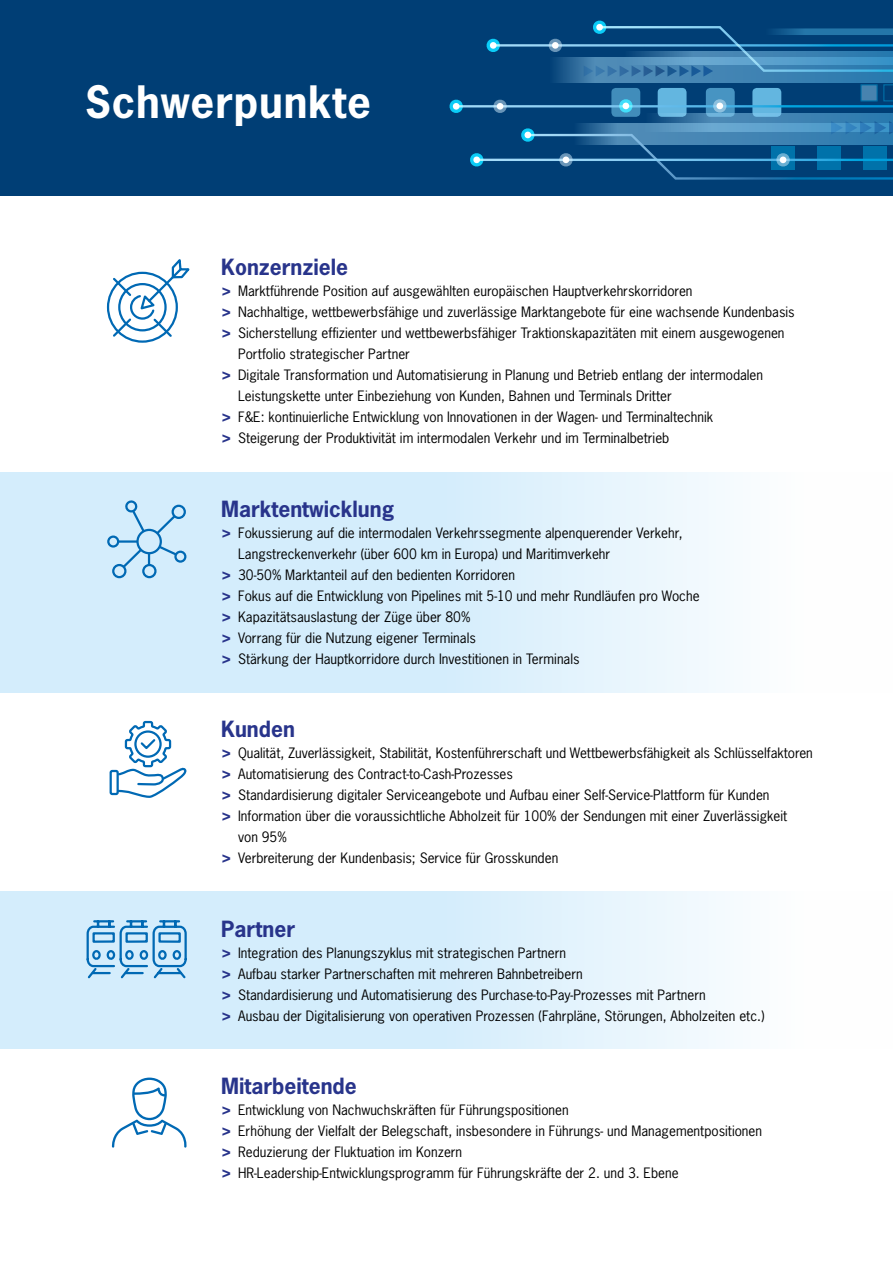
<style>
.page{position:relative;width:893px;height:1263px;background:#fff}
.page>*{position:absolute;margin:0;border:0;box-sizing:border-box;transform-origin:0 0}
.t1{font:700 42px "News Gothic Std";letter-spacing:.02em;color:#fff}
.t2{font:700 21px "News Gothic Std";color:#28348b}
.t3{font:13.5px/21px "News Gothic Std";color:#000}
.s1{font-weight:700;font-size:18px;color:#28348b}
</style>
<div class="page">
<div style="left:0;top:472px;width:893px;height:220px;background:linear-gradient(to right,#c8e8fb,#f9fcfe)"></div>
<div style="left:0;top:0;width:893px;height:196px;background:#003e75"></div>
<div style="left:0;top:892px;width:893px;height:157px;background:linear-gradient(to right,#c8e8fb,#f9fcfe)"></div>
<div style="left:136px;top:529px;width:26px;height:25px;border:2px solid #0069b4;border-radius:50%"></div>
<div style="left:174px;top:551px;width:12px;height:12px;border:2px solid #0069b4;border-radius:50%"></div>
<div style="left:107px;top:535px;width:12px;height:13px;border:2px solid #0069b4;border-radius:50%"></div>
<div style="left:142px;top:564px;width:15px;height:14px;border:2px solid #0069b4;border-radius:50%"></div>
<div style="left:112px;top:564px;width:14px;height:14px;border:2px solid #0069b4;border-radius:50%"></div>
<div style="left:172px;top:505px;width:14px;height:14px;border:2px solid #0069b4;border-radius:50%"></div>
<svg style="left:154px;top:513px;width:24px;height:23px"></svg>
<svg style="left:157px;top:544px;width:22px;height:13px"></svg>
<svg style="left:123px;top:498px;width:24px;height:36px"></svg>
<svg style="left:120px;top:547px;width:30px;height:23px"></svg>
<hr style="left:119px;top:540px;width:19px;height:3px;background:#0069b4">
<div style="left:110px;top:770px;width:9px;height:25px;border:2px solid #0069b4;border-radius:2px"></div>
<svg style="left:116px;top:720px;width:71px;height:77px"></svg>
<svg style="left:85px;top:919px;width:103px;height:61px;background:#97c7e7"></svg>
<svg style="left:111px;top:1077px;width:76px;height:71px"></svg>
<div style="left:611px;top:88px;width:29px;height:29px;background:#418dbb;border-radius:4px"></div>
<svg style="left:706px;top:88px;width:29px;height:29px"></svg>
<div style="left:658px;top:88px;width:29px;height:29px;background:#63b6e0;border-radius:4px"></div>
<svg style="left:752px;top:88px;width:29px;height:29px"></svg>
<hr style="left:494px;top:44px;width:399px;height:3px;background:#fff">
<svg style="left:556px;top:57px;width:337px;height:25px;background:#3678a8"></svg>
<svg style="left:639px;top:114px;width:254px;height:7px;background:#3c80b0"></svg>
<svg style="left:548px;top:38px;width:15px;height:14px"></svg>
<svg style="left:860px;top:84px;width:18px;height:17px"></svg>
<svg style="left:883px;top:84px;width:10px;height:17px"></svg>
<hr style="left:477px;top:159px;width:416px;height:2px;background:#fff">
<svg style="left:470px;top:153px;width:14px;height:14px"></svg>
<svg style="left:584px;top:20px;width:309px;height:57px"></svg>
<svg style="left:486px;top:38px;width:15px;height:14px"></svg>
<hr style="left:456px;top:105px;width:437px;height:2px;background:#fff">
<svg style="left:449px;top:99px;width:14px;height:14px"></svg>
<svg style="left:493px;top:99px;width:14px;height:14px"></svg>
<svg style="left:712px;top:99px;width:15px;height:14px"></svg>
<svg style="left:520px;top:121px;width:373px;height:59px"></svg>
<svg style="left:618px;top:99px;width:15px;height:14px"></svg>
<div style="left:107px;top:272px;width:71px;height:71px;border:2px solid #0069b4;border-radius:50%"></div>
<svg style="left:111px;top:259px;width:79px;height:80px"></svg>
<h1 class="t1" style="left:85px;top:74px;width:288px">Schwerpunkte</h1>
<h2 class="t2" style="left:221px;top:254px;width:129px">Konzernziele</h2>
<p class="t3" style="left:221px;top:281px;width:473px"><span class="s1">&gt;</span> Marktführende Position auf ausgewählten europäischen Hauptverkehrskorridoren</p>
<p class="t3" style="left:221px;top:302px;width:575px"><span class="s1">&gt;</span> Nachhaltige, wettbewerbsfähige und zuverlässige Marktangebote für eine wachsende Kundenbasis</p>
<p class="t3" style="left:221px;top:323px;width:565px"><span class="s1">&gt;</span> Sicherstellung effizienter und wettbewerbsfähiger Traktionskapazitäten mit einem ausgewogenen</p>
<p class="t3" style="left:238px;top:344px;width:173px">Portfolio strategischer Partner</p>
<p class="t3" style="left:221px;top:365px;width:543px"><span class="s1">&gt;</span> Digitale Transformation und Automatisierung in Planung und Betrieb entlang der intermodalen</p>
<p class="t3" style="left:238px;top:386px;width:435px">Leistungskette unter Einbeziehung von Kunden, Bahnen und Terminals Dritter</p>
<p class="t3" style="left:221px;top:407px;width:494px"><span class="s1">&gt;</span> F&amp;E: kontinuierliche Entwicklung von Innovationen in der Wagen- und Terminaltechnik</p>
<p class="t3" style="left:221px;top:428px;width:450px"><span class="s1">&gt;</span> Steigerung der Produktivität im intermodalen Verkehr und im Terminalbetrieb</p>
<h2 class="t2" style="left:221px;top:495px;width:175px">Marktentwicklung</h2>
<p class="t3" style="left:221px;top:522px;width:463px"><span class="s1">&gt;</span> Fokussierung auf die intermodalen Verkehrssegmente alpenquerender Verkehr,</p>
<p class="t3" style="left:238px;top:543px;width:374px">Langstreckenverkehr (über 600 km in Europa) und Maritimverkehr</p>
<p class="t3" style="left:221px;top:564px;width:296px"><span class="s1">&gt;</span> 30-50% Marktanteil auf den bedienten Korridoren</p>
<p class="t3" style="left:221px;top:585px;width:480px"><span class="s1">&gt;</span> Fokus auf die Entwicklung von Pipelines mit 5-10 und mehr Rundläufen pro Woche</p>
<p class="t3" style="left:221px;top:606px;width:251px"><span class="s1">&gt;</span> Kapazitätsauslastung der Züge über 80%</p>
<p class="t3" style="left:221px;top:627px;width:256px"><span class="s1">&gt;</span> Vorrang für die Nutzung eigener Terminals</p>
<p class="t3" style="left:221px;top:648px;width:360px"><span class="s1">&gt;</span> Stärkung der Hauptkorridore durch Investitionen in Terminals</p>
<h2 class="t2" style="left:221px;top:715px;width:75px">Kunden</h2>
<p class="t3" style="left:221px;top:742px;width:593px"><span class="s1">&gt;</span> Qualität, Zuverlässigkeit, Stabilität, Kostenführerschaft und Wettbewerbsfähigkeit als Schlüsselfaktoren</p>
<p class="t3" style="left:221px;top:763px;width:293px"><span class="s1">&gt;</span> Automatisierung des Contract-to-Cash-Prozesses</p>
<p class="t3" style="left:221px;top:784px;width:550px"><span class="s1">&gt;</span> Standardisierung digitaler Serviceangebote und Aufbau einer Self-Service-Plattform für Kunden</p>
<p class="t3" style="left:221px;top:805px;width:568px"><span class="s1">&gt;</span> Information über die voraussichtliche Abholzeit für 100% der Sendungen mit einer Zuverlässigkeit</p>
<p class="t3" style="left:238px;top:826px;width:50px">von 95%</p>
<p class="t3" style="left:221px;top:847px;width:339px"><span class="s1">&gt;</span> Verbreiterung der Kundenbasis; Service für Grosskunden</p>
<h2 class="t2" style="left:221px;top:915px;width:76px">Partner</h2>
<p class="t3" style="left:221px;top:942px;width:545px"><span class="s1">&gt;</span> Integration des Planungszyklus mit strategischen Partnern<br><span class="s1">&gt;</span> Aufbau starker Partnerschaften mit mehreren Bahnbetreibern<br><span class="s1">&gt;</span> Standardisierung und Automatisierung des Purchase-to-Pay-Prozesses mit Partnern<br><span class="s1">&gt;</span> Ausbau der Digitalisierung von operativen Prozessen (Fahrpläne, Störungen, Abholzeiten etc.)</p>
<h2 class="t2" style="left:221px;top:1072px;width:137px">Mitarbeitende</h2>
<p class="t3" style="left:221px;top:1099px;width:542px"><span class="s1">&gt;</span> Entwicklung von Nachwuchskräften für Führungspositionen<br><span class="s1">&gt;</span> Erhöhung der Vielfalt der Belegschaft, insbesondere in Führungs- und Managementpositionen <span class="s1">&gt;</span> Reduzierung der Fluktuation im Konzern<br><span class="s1">&gt;</span> HR-Leadership-Entwicklungsprogramm für Führungskräfte der 2. und 3. Ebene</p>
</div>
